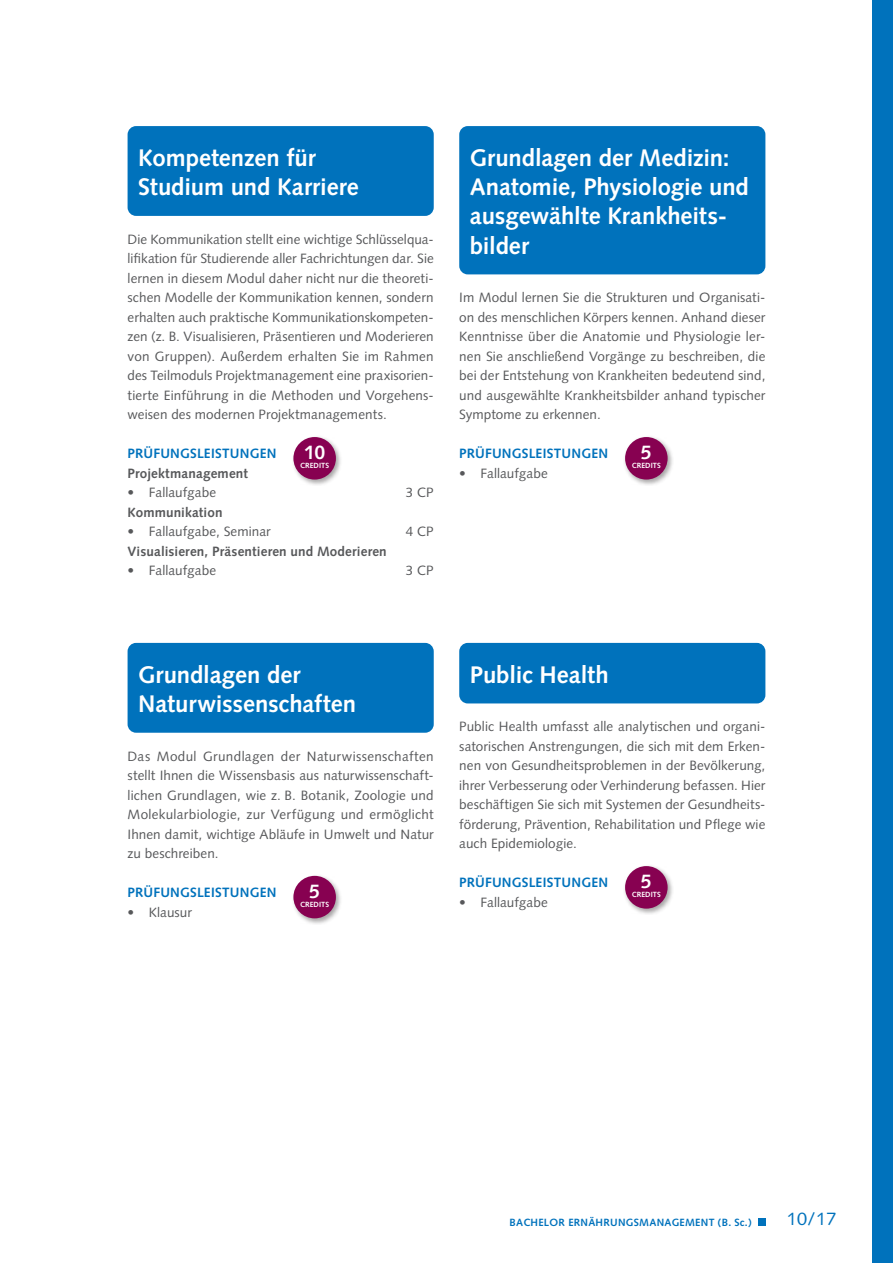
<style>
.page{position:relative;width:893px;height:1263px;background:#fff}
.page>*{position:absolute;margin:0;border:0;box-sizing:border-box;transform-origin:0 0}
.SP2023_Cur_Head_Kasten{font:700 24px/29.2px "Syntax LT Std";letter-spacing:-.005em;color:#fff}
.SP2021_CPKreise_Zahl{font:700 19.5px "Syntax LT Std";color:#fff}
.t1{font:18px "Syntax LT Std";color:#0072bc}
.SP2021_Cur_Text_9pt{font:13.5px/19.5px "Syntax LT Std";letter-spacing:.005em;color:#57585a;text-align:justify}
.SP2021_Cur_CP{font:700 13.5px "Syntax LT Std";letter-spacing:.015em;color:#0072bc}
.SP2021_Cur_PL_TMod{font:700 13.5px "Syntax LT Std";letter-spacing:.01em;color:#57585a}
.t2{font:700 10.5px "Syntax LT Std";letter-spacing:.025em;color:#0072bc}
.SP2021_CP_Kreise{font:700 7.5px "Syntax LT Std";letter-spacing:.01em;color:#fff}
</style>
<div class="page">
<div style="left:128px;top:126px;width:306px;height:90px;background:#0072bc;border-radius:9px"></div>
<div style="left:128px;top:643px;width:306px;height:90px;background:#0072bc;border-radius:9px"></div>
<div style="left:291px;top:434px;width:52px;height:52px;background:#231f20;opacity:.4"></div>
<div style="left:293px;top:437px;width:43px;height:43px;background:#870151;border-radius:50%"></div>
<div style="left:291px;top:873px;width:52px;height:52px;background:#231f20;opacity:.4"></div>
<div style="left:293px;top:876px;width:43px;height:42px;background:#870151;border-radius:50%"></div>
<div style="left:459px;top:126px;width:306px;height:148px;background:#0072bc;border-radius:9px"></div>
<div style="left:459px;top:643px;width:306px;height:60px;background:#0072bc;border-radius:9px"></div>
<div style="left:622px;top:434px;width:52px;height:52px;background:#231f20;opacity:.4"></div>
<div style="left:625px;top:437px;width:43px;height:43px;background:#870151;border-radius:50%"></div>
<div style="left:622px;top:863px;width:52px;height:52px;background:#231f20;opacity:.4"></div>
<div style="left:625px;top:866px;width:43px;height:43px;background:#870151;border-radius:50%"></div>
<div style="left:758px;top:1218px;width:7px;height:7px;background:#0072bc"></div>
<div style="left:872px;top:0;width:21px;height:1263px;background:#0072bc"></div>
<p class="SP2023_Cur_Head_Kasten" style="left:138px;top:143px;width:222px">Kompetenzen für<br>Studium und Karriere</p>
<p class="SP2021_Cur_Text_9pt" style="left:128px;top:229px;width:308px">Die Kommunikation stellt eine wichtige Schlüsselqua&shy;lifikation für Studierende aller Fachrichtungen dar. Sie lernen in diesem Modul daher nicht nur die theoreti&shy;schen Modelle der Kommunikation kennen, sondern erhalten auch praktische Kommunikationskompeten&shy;zen (z. B. Visualisieren, Präsentieren und Moderieren von Gruppen). Außerdem erhalten Sie im Rahmen des Teilmoduls Projektmanagement eine praxisorien&shy;tierte Einführung in die Methoden und Vorgehens&shy;weisen des modernen Projektmanagements.</p>
<p class="SP2021_Cur_CP" style="left:128px;top:446px;width:151px">PRÜFUNGSLEISTUNGEN</p>
<p class="SP2021_CPKreise_Zahl" style="left:304px;top:441px;width:23px">10</p>
<p class="SP2021_CP_Kreise" style="left:300px;top:461px;width:31px">CREDITS</p>
<p class="SP2021_Cur_PL_TMod" style="left:128px;top:465px;width:122px">Projektmanagement</p>
<p class="SP2021_Cur_Text_9pt" style="left:128px;top:483px;width:90px">• Fallaufgabe</p>
<p class="SP2021_Cur_Text_9pt" style="left:406px;top:483px;width:29px">3 CP</p>
<p class="SP2021_Cur_PL_TMod" style="left:128px;top:504px;width:96px">Kommunikation</p>
<p class="SP2021_Cur_Text_9pt" style="left:128px;top:522px;width:145px">• Fallaufgabe, Seminar</p>
<p class="SP2021_Cur_Text_9pt" style="left:406px;top:522px;width:29px">4 CP</p>
<p class="SP2021_Cur_PL_TMod" style="left:128px;top:543px;width:261px">Visualisieren, Präsentieren und Moderieren</p>
<p class="SP2021_Cur_Text_9pt" style="left:128px;top:561px;width:90px">• Fallaufgabe</p>
<p class="SP2021_Cur_Text_9pt" style="left:406px;top:561px;width:29px">3 CP</p>
<p class="SP2023_Cur_Head_Kasten" style="left:470px;top:143px;width:281px">Grundlagen der Medizin:<br>Anatomie, Physiologie und ausgewählte Krankheits&shy;bilder</p>
<p class="SP2021_Cur_Text_9pt" style="left:459px;top:288px;width:308px">Im Modul lernen Sie die Strukturen und Organisati&shy;on des menschlichen Körpers kennen. Anhand dieser Kenntnisse über die Anatomie und Physiologie ler&shy;nen Sie anschließend Vorgänge zu beschreiben, die bei der Entstehung von Krankheiten bedeutend sind, und ausgewählte Krankheitsbilder anhand typischer Symptome zu erkennen.</p>
<p class="SP2021_Cur_CP" style="left:459px;top:446px;width:151px">PRÜFUNGSLEISTUNGEN</p>
<p class="SP2021_CPKreise_Zahl" style="left:641px;top:441px;width:12px">5</p>
<p class="SP2021_CP_Kreise" style="left:632px;top:461px;width:31px">CREDITS</p>
<p class="SP2021_Cur_Text_9pt" style="left:459px;top:463px;width:90px">• Fallaufgabe</p>
<p class="SP2023_Cur_Head_Kasten" style="left:138px;top:660px;width:219px">Grundlagen der<br>Naturwissenschaften</p>
<p class="SP2021_Cur_Text_9pt" style="left:128px;top:746px;width:308px">Das Modul Grundlagen der Naturwissenschaften stellt Ihnen die Wissensbasis aus naturwissenschaft&shy;lichen Grundlagen, wie z. B. Botanik, Zoologie und Molekularbiologie, zur Verfügung und ermöglicht Ihnen damit, wichtige Abläufe in Umwelt und Natur zu beschreiben.</p>
<p class="SP2021_Cur_CP" style="left:128px;top:885px;width:151px">PRÜFUNGSLEISTUNGEN</p>
<p class="SP2021_CPKreise_Zahl" style="left:309px;top:880px;width:12px">5</p>
<p class="SP2021_CP_Kreise" style="left:300px;top:900px;width:31px">CREDITS</p>
<p class="SP2021_Cur_Text_9pt" style="left:128px;top:902px;width:66px">• Klausur</p>
<p class="SP2023_Cur_Head_Kasten" style="left:470px;top:660px;width:140px">Public Health</p>
<p class="SP2021_Cur_Text_9pt" style="left:459px;top:717px;width:308px">Public Health umfasst alle analytischen und organi&shy;satorischen Anstrengungen, die sich mit dem Erken&shy;nen von Gesundheitsproblemen in der Bevölkerung, ihrer Verbesserung oder Verhinderung befassen. Hier beschäftigen Sie sich mit Systemen der Gesundheits&shy;förderung, Prävention, Rehabilitation und Pflege wie auch Epidemiologie.</p>
<p class="SP2021_Cur_CP" style="left:459px;top:875px;width:151px">PRÜFUNGSLEISTUNGEN</p>
<p class="SP2021_CPKreise_Zahl" style="left:641px;top:870px;width:12px">5</p>
<p class="SP2021_CP_Kreise" style="left:632px;top:890px;width:31px">CREDITS</p>
<p class="SP2021_Cur_Text_9pt" style="left:459px;top:892px;width:90px">• Fallaufgabe</p>
<p class="t2" style="left:509px;top:1216px;width:244px">BACHELOR ERNÄHRUNGSMANAGEMENT (B. Sc.)</p>
<h3 class="t1" style="left:787px;top:1208px;width:51px">10/17</h3>
</div>
